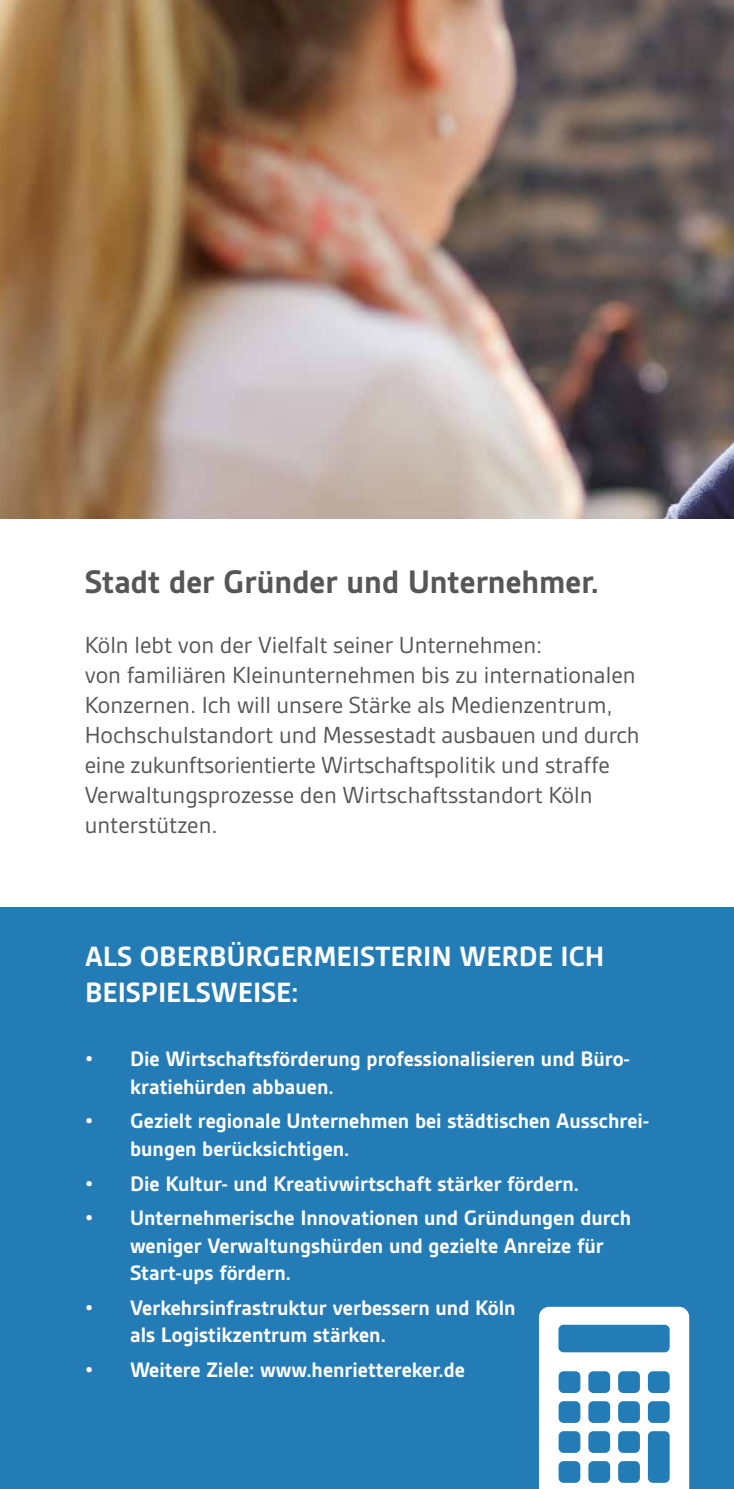
<style>
.page{position:relative;width:734px;height:1489px;background:#fff}
.page>*{position:absolute;margin:0;border:0;box-sizing:border-box;transform-origin:0 0}
.t1{font:700 35px "Gesta";color:#565656}
.t2{font:700 30px/36px "Gesta";color:#fff}
.t3{font:25px/30px "Gesta";color:#565656}
.t4{font:700 22.5px/27.5px "Gesta";color:#fff}
</style>
<div class="page">
<div style="left:0;top:907px;width:733px;height:581px;background:#247cb7"></div>
<hr style="left:733px;top:907px;width:1px;height:581px;background:#f7a600">
<img style="left:0;top:0;width:733px;height:519px">
<svg style="left:539px;top:1306px;width:150px;height:182px"></svg>
<h1 class="t1" style="left:85px;top:561px;width:515px">Stadt der Gründer und Unternehmer.</h1>
<p class="t3" style="left:85px;top:629px;width:556px">Köln lebt von der Vielfalt seiner Unternehmen:<br>von familiären Kleinunternehmen bis zu internationalen Konzernen. Ich will unsere Stärke als Medienzentrum, Hochschulstandort und Messestadt ausbauen und durch eine zukunftsorientierte Wirtschaftspolitik und straffe Verwaltungsprozesse den Wirtschaftsstandort Köln unterstützen.</p>
<h2 class="t2" style="left:85px;top:938px;width:520px">ALS OBERBÜRGERMEISTERIN WERDE ICH<br>BEISPIELSWEISE:</h2>
<p class="t4" style="left:130px;top:1045px;width:501px;text-indent:-45px">• Die Wirtschaftsförderung professionalisieren und Büro&shy;kratiehürden abbauen.</p>
<p class="t4" style="left:130px;top:1107px;width:520px;text-indent:-45px">• Gezielt regionale Unternehmen bei städtischen Ausschrei&shy;bungen berücksichtigen.</p>
<p class="t4" style="left:85px;top:1169px;width:495px">• Die Kultur- und Kreativwirtschaft stärker fördern.</p>
<p class="t4" style="left:130px;top:1204px;width:502px;text-indent:-45px">• Unternehmerische Innovationen und Gründungen durch weniger Verwaltungshürden und gezielte Anreize für<br>Start-ups fördern.</p>
<p class="t4" style="left:130px;top:1293px;width:387px;text-indent:-45px">• Verkehrsinfrastruktur verbessern und Köln als Logistikzentrum stärken.</p>
<p class="t4" style="left:85px;top:1355px;width:381px">• Weitere Ziele: www.henriettereker.de</p>
</div>
